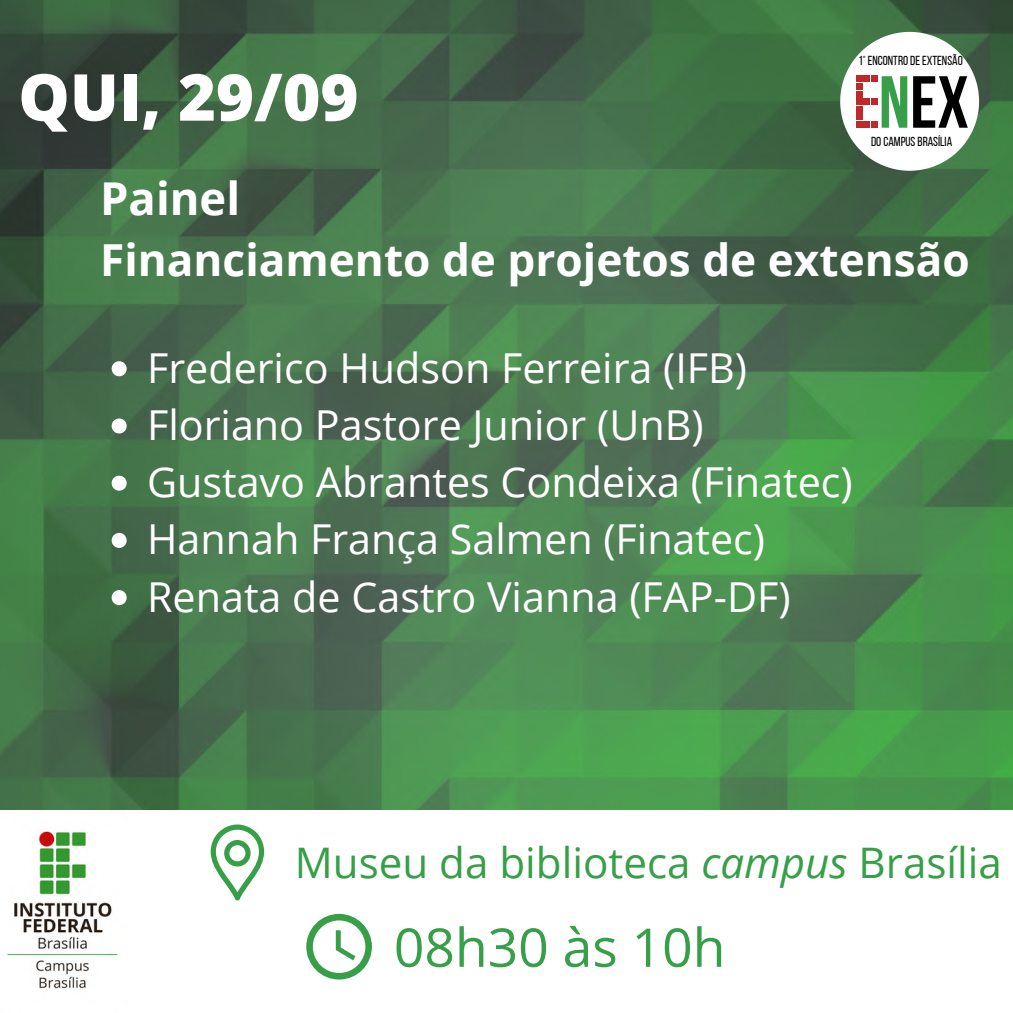
<style>
.page{position:relative;width:1013px;height:1013px;background:#fff}
.page>*{position:absolute;margin:0;border:0;box-sizing:border-box;transform-origin:0 0}
.t1{font:73.5px "Bebas Neue Cyrillic";color:#000}
.t2{font:800 64.75px "Open Sans";color:#fff}
.t3{font:53.38px "Open Sans";color:#369f47}
.t4{font:700 45.25px "Open Sans";color:#fff}
.t5{font:700 44.12px "Open Sans";color:#fff}
.t6{font:42.12px "Open Sans";color:#369f47}
.t7{font:41.25px/57.2px "Open Sans";color:#fff}
.t8{font:13.12px "Bebas Neue";color:#000}
.s1{color:#369f47}
.s2{font-style:italic}
</style>
<div class="page">
<img style="left:0;top:0;width:1012px;height:810px">
<svg style="left:211px;top:824px;width:53px;height:76px"></svg>
<svg style="left:306px;top:913px;width:66px;height:66px"></svg>
<svg style="left:112px;top:361px;width:15px;height:15px"></svg>
<svg style="left:112px;top:418px;width:15px;height:15px"></svg>
<svg style="left:112px;top:475px;width:15px;height:15px"></svg>
<svg style="left:112px;top:533px;width:15px;height:15px"></svg>
<svg style="left:112px;top:590px;width:15px;height:15px"></svg>
<svg style="left:840px;top:32px;width:139px;height:139px"></svg>
<div style="left:855px;top:99px;width:7px;height:6px;background:#c0292a"></div>
<div style="left:863px;top:121px;width:7px;height:7px;background:#c0292a"></div>
<div style="left:871px;top:121px;width:6px;height:7px;background:#c0292a"></div>
<div style="left:855px;top:121px;width:7px;height:7px;background:#c0292a"></div>
<img style="left:7px;top:831px;width:111px;height:158px">
<h2 class="t2" style="left:18px;top:51px;width:342px">QUI, 29/09</h2>
<p class="t8" style="left:858px;top:55px;width:106px">1° ENCONTRODEEXTENSÃO</p>
<h1 class="t1" style="left:878px;top:73px;width:92px"><span class="s1">N</span>EX</h1>
<p class="t8" style="left:871px;top:136px;width:83px">DOCAMPUSBRASÍLIA</p>
<p class="t4" style="left:100px;top:167px;width:141px">Painel</p>
<p class="t5" style="left:100px;top:229px;width:871px">Financiamento de projetos de extensão</p>
<p class="t7" style="left:147px;top:338px;width:707px">Frederico Hudson Ferreira (IFB)<br>Floriano Pastore Junior (UnB)<br>Gustavo Abrantes Condeixa (Finatec)<br>Hannah França Salmen (Finatec)<br>Renata de Castro Vianna (FAP-DF)</p>
<p class="t6" style="left:295px;top:833px;width:708px">Museu da biblioteca <span class="s2">campus</span> Brasília</p>
<p class="t3" style="left:394px;top:909px;width:333px">08h30 às 10h</p>
</div>
